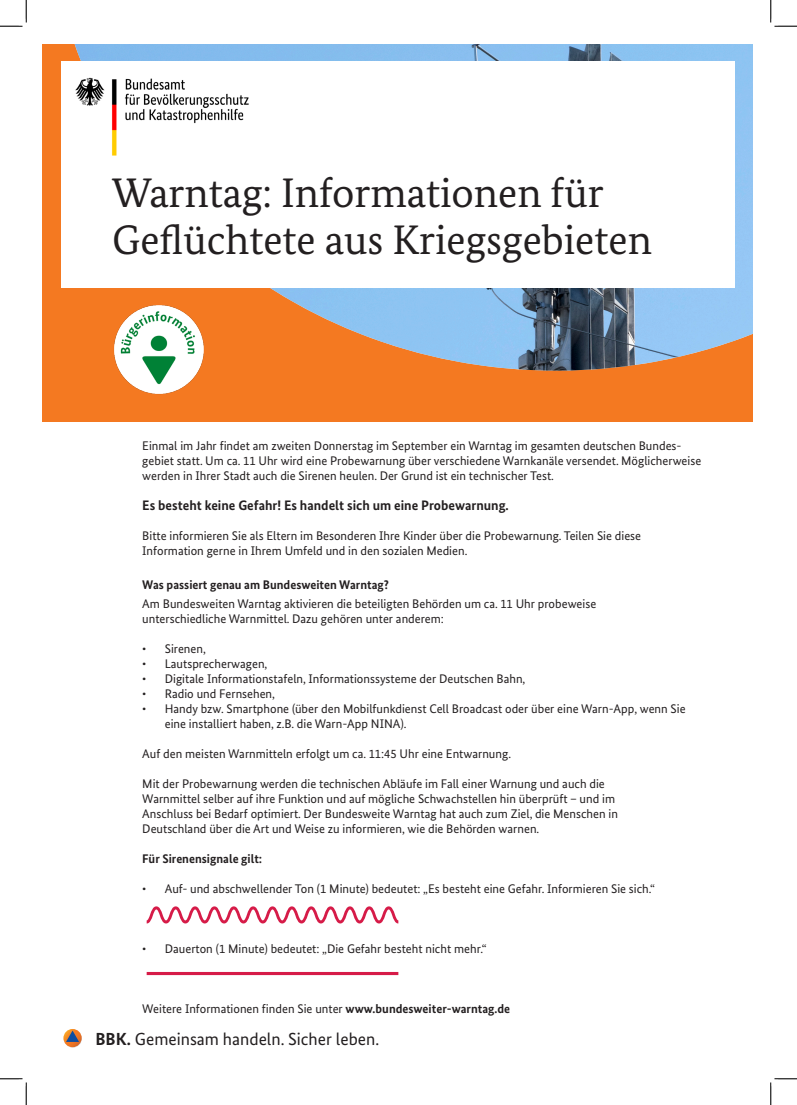
<style>
.page{position:relative;width:797px;height:1105px;background:#fff}
.page>*{position:absolute;margin:0;border:0;box-sizing:border-box;transform-origin:0 0}
.Head{font:41.25px "Bundes Serif";color:#231f20}
.Claim{font:17.5px "Bundes Sans";color:#231f20}
.t1{font:700 13.75px "Bundes Sans";color:#231f20}
.t2{font:12.5px/15px "Bundes Sans";color:#231f20}
.t3{font:700 12.5px "Bundes Sans";color:#231f20}
.s1{font-weight:700}
</style>
<div class="page">
<div style="left:31px;top:26px;width:739px;height:396px;background:#f47921"></div>
<img style="left:69px;top:43px;width:684px;height:328px">
<div style="left:62px;top:61px;width:673px;height:227px;background:#fff"></div>
<img style="left:75px;top:77px;width:174px;height:79px">
<div style="left:27px;top:26px;width:743px;height:17px;background:#fff"></div>
<div style="left:26px;top:26px;width:16px;height:407px;background:#fff"></div>
<div style="left:753px;top:38px;width:17px;height:408px;background:#fff"></div>
<svg style="left:147px;top:906px;width:251px;height:17px"></svg>
<hr style="left:147px;top:972px;width:251px;height:3px;background:#d61b48">
<img style="left:111px;top:298px;width:96px;height:96px">
<svg style="left:64px;top:1029px;width:18px;height:19px"></svg>
<svg style="left:63px;top:1029px;width:19px;height:18px"></svg>
<svg style="left:66px;top:1030px;width:13px;height:12px"></svg>
<svg style="left:0;top:0;width:27px;height:27px"></svg>
<svg style="left:0;top:1078px;width:27px;height:27px"></svg>
<svg style="left:770px;top:0;width:27px;height:27px"></svg>
<svg style="left:770px;top:1078px;width:27px;height:27px"></svg>
<p class="Head" style="left:112px;top:168px;width:493px">Warntag: Informationen für</p>
<p class="Head" style="left:112px;top:214px;width:541px">Geflüchtete aus Kriegsgebieten</p>
<p class="t2" style="left:142px;top:438px;width:560px">Einmal im Jahr findet am zweiten Donnerstag im September ein Warntag im gesamten deutschen Bundes&shy;gebiet statt. Um ca. 11 Uhr wird eine Probewarnung über verschiedene Warnkanäle versendet. Möglicherweise werden in Ihrer Stadt auch die Sirenen heulen. Der Grund ist ein technischer Test.</p>
<p class="t1" style="left:142px;top:497px;width:368px">Es besteht keine Gefahr! Es handelt sich um eine Probewarnung.</p>
<p class="t2" style="left:142px;top:528px;width:500px">Bitte informieren Sie als Eltern im Besonderen Ihre Kinder über die Probewarnung. Teilen Sie diese</p>
<p class="t2" style="left:142px;top:543px;width:326px">Information gerne in Ihrem Umfeld und in den sozialen Medien.</p>
<p class="t3" style="left:142px;top:577px;width:248px">Was passiert genau am Bundesweiten Warntag?</p>
<p class="t2" style="left:142px;top:596px;width:455px">Am Bundesweiten Warntag aktivieren die beteiligten Behörden um ca. 11 Uhr probeweise</p>
<p class="t2" style="left:142px;top:611px;width:303px">unterschiedliche Warnmittel. Dazu gehören unter anderem:</p>
<p class="t2" style="left:142px;top:641px;width:65px">• Sirenen,</p>
<p class="t2" style="left:142px;top:656px;width:127px">• Lautsprecherwagen,</p>
<p class="t2" style="left:142px;top:671px;width:384px">• Digitale Informationstafeln, Informationssysteme der Deutschen Bahn,</p>
<p class="t2" style="left:142px;top:686px;width:134px">• Radio und Fernsehen,</p>
<p class="t2" style="left:165px;top:701px;width:522px;text-indent:-22px">• Handy bzw. Smartphone (über den Mobilfunkdienst Cell Broadcast oder über eine Warn-App, wenn Sie eine installiert haben, z.B. die Warn-App NINA).</p>
<p class="t2" style="left:142px;top:746px;width:370px">Auf den meisten Warnmitteln erfolgt um ca. 11:45 Uhr eine Entwarnung.</p>
<p class="t2" style="left:142px;top:776px;width:464px">Mit der Probewarnung werden die technischen Abläufe im Fall einer Warnung und auch die</p>
<p class="t2" style="left:142px;top:791px;width:474px">Warnmittel selber auf ihre Funktion und auf mögliche Schwachstellen hin überprüft – und im</p>
<p class="t2" style="left:142px;top:806px;width:477px">Anschluss bei Bedarf optimiert. Der Bundesweite Warntag hat auch zum Ziel, die Menschen in</p>
<p class="t2" style="left:142px;top:821px;width:398px">Deutschland über die Art und Weise zu informieren, wie die Behörden warnen.</p>
<p class="t3" style="left:142px;top:851px;width:121px">Für Sirenensignale gilt:</p>
<p class="t2" style="left:142px;top:881px;width:514px">• Auf- und abschwellender Ton (1 Minute) bedeutet: „Es besteht eine Gefahr. Informieren Sie sich.“</p>
<p class="t2" style="left:142px;top:941px;width:346px">• Dauerton (1 Minute) bedeutet: „Die Gefahr besteht nicht mehr.“</p>
<p class="t2" style="left:142px;top:1001px;width:369px">Weitere Informationen finden Sie unter <span class="s1">www.bundesweiter-warntag.de</span></p>
<p class="Claim" style="left:95px;top:1028px;width:285px"><span class="s1">BBK.</span> Gemeinsam handeln. Sicher leben.</p>
</div>
